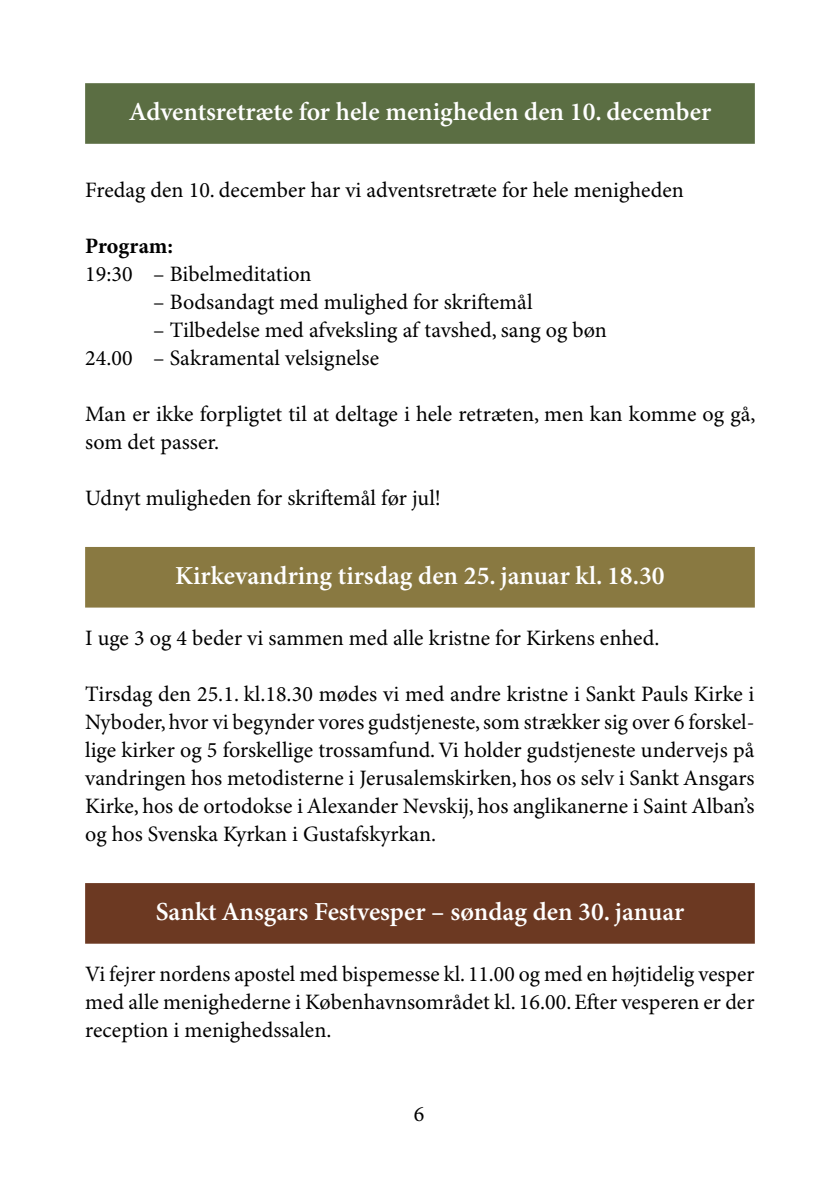
<style>
.page{position:relative;width:840px;height:1191px;background:#fff}
.page>*{position:absolute;margin:0;border:0;box-sizing:border-box;transform-origin:0 0}
.t1{font:600 26px "Minion Pro";color:#fff}
.t2{font:22px/28px "Minion Pro";color:#000}
.t3{font:700 22px "Minion Pro";color:#000}
</style>
<div class="page">
<div style="left:85px;top:83px;width:669px;height:61px;background:#5b6e43"></div>
<div style="left:85px;top:547px;width:669px;height:60px;background:#897941"></div>
<div style="left:85px;top:883px;width:669px;height:60px;background:#6c3922"></div>
<p class="t1" style="left:129px;top:96px;width:583px">Adventsretræte for hele menigheden den 10. december</p>
<p class="t2" style="left:85px;top:177px;width:600px">Fredag den 10. december har vi adventsretræte for hele menigheden</p>
<p class="t3" style="left:85px;top:233px;width:89px">Program:</p>
<p class="t2" style="left:85px;top:261px;width:228px">19:30 – Bibelmeditation</p>
<p class="t2" style="left:153px;top:289px;width:381px">– Bodsandagt med mulighed for skriftemål</p>
<p class="t2" style="left:85px;top:317px;width:523px;text-indent:68px">– Tilbedelse med afveksling af tavshed, sang og bøn<br>24.00 – Sakramental velsignelse</p>
<p class="t2" style="left:85px;top:401px;width:671px">Man er ikke forpligtet til at deltage i hele retræten, men kan komme og gå, som det passer.</p>
<p class="t2" style="left:85px;top:485px;width:357px">Udnyt muligheden for skriftemål før jul!</p>
<p class="t1" style="left:175px;top:560px;width:491px">Kirkevandring tirsdag den 25. januar kl. 18.30</p>
<p class="t2" style="left:85px;top:625px;width:575px">I uge 3 og 4 beder vi sammen med alle kristne for Kirkens enhed.</p>
<p class="t2" style="left:85px;top:681px;width:670px;text-align:justify">Tirsdag den 25.1. kl.18.30 mødes vi med andre kristne i Sankt Pauls Kirke i Nyboder, hvor vi begynder vores gudstjeneste, som strækker sig over 6 forskel&shy;lige kirker og 5 forskellige trossamfund. Vi holder gudstjeneste undervejs på vandringen hos metodisterne i Jerusalemskirken, hos os selv i Sankt Ansgars Kirke, hos de ortodokse i Alexander Nevskij, hos anglikanerne i Saint Alban’s og hos Svenska Kyrkan i Gustafskyrkan.</p>
<p class="t1" style="left:156px;top:896px;width:530px">Sankt Ansgars Festvesper – søndag den 30. januar</p>
<p class="t2" style="left:85px;top:961px;width:670px;text-align:justify">Vi fejrer nordens apostel med bispemesse kl. 11.00 og med en højtidelig vesper med alle menighederne i Københavnsområdet kl. 16.00. Efter vesperen er der reception i menighedssalen.</p>
<p class="t2" style="left:413px;top:1101px;width:12px">6</p>
</div>
